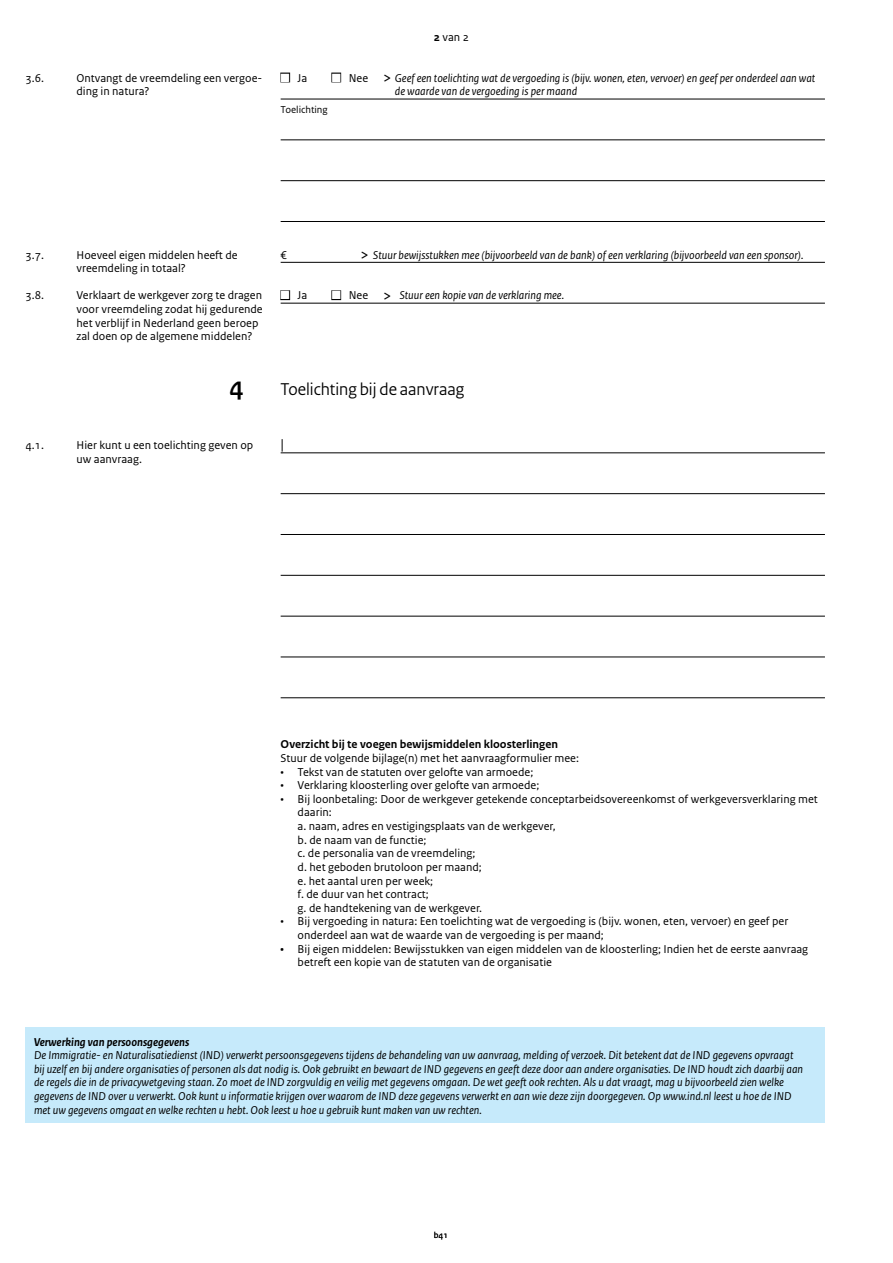
<style>
.page{position:relative;width:893px;height:1263px;background:#fff}
.page>*{position:absolute;margin:0;border:0;box-sizing:border-box;transform-origin:0 0}
._05_RO_Rubriek{font:700 27px "Rijksoverheid Sans Heading";color:#000}
._05_RO_Rubriek-2{font:18px "Rijksoverheid Sans Heading";color:#000}
._10_RO_Antwoord___li{font:15px "Rijksoverheid Sans Text";color:#000}
._12_RO_Antwoord-plat{font:12px/13.6px "Rijksoverheid Sans Text";color:#000}
._12_RO_Antwoord-plat-2{font:italic 12px/13.6px "Rijksoverheid Sans Text";color:#000}
._06_RO_Vraag{font:12px/13.6px "Rijksoverheid Sans Text";color:#000}
._10_RO_Antwoord___li-2{font:italic 12px/13.6px "Rijksoverheid Sans Text";color:#000}
._12_RO_Antwoord-plat-3{font:700 12px "Rijksoverheid Sans Text";color:#000}
._10_RO_Antwoord___li-3{font:12px "Rijksoverheid Sans Text";color:#000}
._10_RO_Antwoord___li-4{font:10.5px "Rijksoverheid Sans Text";color:#000}
._99_RO_Doc-nummer{font:9px "Rijksoverheid Sans Text";color:#000}
.s1{font-weight:700}
.s2{color:#fff}
.s3{font-style:normal}
.s4{font-style:normal;font-size:16.5px}
</style>
<div class="page">
<div style="left:26px;top:1027px;width:799px;height:96px;background:#c6eafb"></div>
<hr style="left:281px;top:452px;width:544px;height:1px;background:#000">
<hr style="left:281px;top:493px;width:544px;height:1px;background:#000">
<hr style="left:281px;top:534px;width:544px;height:1px;background:#000">
<hr style="left:281px;top:575px;width:544px;height:1px;background:#000">
<hr style="left:281px;top:616px;width:544px;height:1px;background:#000">
<hr style="left:281px;top:657px;width:544px;height:1px;background:#000">
<hr style="left:281px;top:697px;width:544px;height:1px;background:#000">
<hr style="left:281px;top:99px;width:544px;height:1px;background:#000">
<hr style="left:281px;top:139px;width:544px;height:1px;background:#000">
<hr style="left:281px;top:180px;width:544px;height:1px;background:#000">
<hr style="left:281px;top:221px;width:544px;height:1px;background:#000">
<hr style="left:281px;top:262px;width:544px;height:1px;background:#000">
<hr style="left:281px;top:303px;width:544px;height:1px;background:#000">
<div style="left:280px;top:73px;width:10px;height:9px;border:2px solid #000"></div>
<div style="left:331px;top:73px;width:10px;height:9px;border:2px solid #000"></div>
<div style="left:280px;top:290px;width:10px;height:10px;border:2px solid #000"></div>
<div style="left:331px;top:290px;width:10px;height:10px;border:2px solid #000"></div>
<p class="_06_RO_Vraag" style="left:26px;top:71px;width:20px">3.6.</p>
<p class="_06_RO_Vraag" style="left:77px;top:71px;width:187px">Ontvangt de vreemdeling een vergoe&shy;ding in natura?</p>
<p class="_12_RO_Antwoord-plat" style="left:434px;top:30px;width:37px"><span class="s1">2</span> van 2</p>
<p class="_10_RO_Antwoord___li-3" style="left:281px;top:71px;width:28px"><span class="s2">■</span> Ja</p>
<p class="_10_RO_Antwoord___li-2" style="left:395px;top:71px;width:422px;text-indent:-63px"><span class="s2">■</span> <span class="s3">Nee</span> <span class="s4">&gt;</span> Geef een toelichting wat de vergoeding is (bijv. wonen, eten, vervoer) en geef per onderdeel aan wat de waarde van de vergoeding is per maand</p>
<p class="_10_RO_Antwoord___li-4" style="left:281px;top:104px;width:49px">Toelichting</p>
<p class="_06_RO_Vraag" style="left:26px;top:248px;width:20px">3.7.</p>
<p class="_06_RO_Vraag" style="left:77px;top:248px;width:163px">Hoeveel eigen middelen heeft de vreemdeling in totaal?</p>
<p class="_06_RO_Vraag" style="left:26px;top:289px;width:20px">3.8.</p>
<p class="_06_RO_Vraag" style="left:77px;top:289px;width:188px">Verklaart de werkgever zorg te dragen voor vreemdeling zodat hij gedurende het verblijf in Nederland geen beroep zal doen op de algemene middelen?</p>
<p class="_10_RO_Antwoord___li-3" style="left:281px;top:248px;width:8px">€</p>
<p class="_10_RO_Antwoord___li-2" style="left:360px;top:248px;width:445px"><span class="s4">&gt;</span> Stuur bewijsstukken mee (bijvoorbeeld van de bank) of een verklaring (bijvoorbeeld van een sponsor).</p>
<p class="_10_RO_Antwoord___li-3" style="left:281px;top:289px;width:28px"><span class="s2">■</span> Ja</p>
<p class="_10_RO_Antwoord___li-2" style="left:332px;top:289px;width:234px"><span class="s2">■</span> <span class="s3">Nee</span> <span class="s4">&gt;</span> Stuur een kopie van de verklaring mee.</p>
<p class="_05_RO_Rubriek" style="left:230px;top:371px;width:15px">4</p>
<p class="_05_RO_Rubriek-2" style="left:281px;top:378px;width:185px">Toelichting bij de aanvraag</p>
<p class="_06_RO_Vraag" style="left:26px;top:438px;width:20px">4.1.</p>
<p class="_06_RO_Vraag" style="left:77px;top:438px;width:178px">Hier kunt u een toelichting geven op uw aanvraag.</p>
<p class="_10_RO_Antwoord___li" style="left:281px;top:436px;width:5px">|</p>
<p class="_12_RO_Antwoord-plat-3" style="left:281px;top:738px;width:279px">Overzicht bij te voegen bewijsmiddelen kloosterlingen</p>
<p class="_12_RO_Antwoord-plat" style="left:281px;top:751px;width:300px">Stuur de volgende bijlage(n) met het aanvraagformulier mee:</p>
<p class="_12_RO_Antwoord-plat" style="left:281px;top:765px;width:254px">• Tekst van de statuten over gelofte van armoede;</p>
<p class="_12_RO_Antwoord-plat" style="left:281px;top:779px;width:260px">• Verklaring kloosterling over gelofte van armoede;</p>
<p class="_12_RO_Antwoord-plat" style="left:298px;top:792px;width:522px;text-indent:-17px">• Bij loonbetaling: Door de werkgever getekende conceptarbeidsovereenkomst of werkgeversverklaring met daarin:</p>
<p class="_12_RO_Antwoord-plat" style="left:298px;top:819px;width:259px">a. naam, adres en vestigingsplaats van de werkgever,</p>
<p class="_12_RO_Antwoord-plat" style="left:298px;top:833px;width:130px">b. de naam van de functie;</p>
<p class="_12_RO_Antwoord-plat" style="left:298px;top:847px;width:179px">c. de personalia van de vreemdeling;</p>
<p class="_12_RO_Antwoord-plat" style="left:298px;top:860px;width:186px">d. het geboden brutoloon per maand;</p>
<p class="_12_RO_Antwoord-plat" style="left:298px;top:874px;width:137px">e. het aantal uren per week;</p>
<p class="_12_RO_Antwoord-plat" style="left:298px;top:887px;width:133px">f. de duur van het contract;</p>
<p class="_12_RO_Antwoord-plat" style="left:298px;top:901px;width:186px">g. de handtekening van de werkgever.</p>
<p class="_12_RO_Antwoord-plat" style="left:298px;top:915px;width:492px;text-indent:-17px">• Bij vergoeding in natura: Een toelichting wat de vergoeding is (bijv. wonen, eten, vervoer) en geef per onderdeel aan wat de waarde van de vergoeding is per maand;</p>
<p class="_12_RO_Antwoord-plat" style="left:298px;top:942px;width:512px;text-indent:-17px"><span class="s1">•</span> Bij eigen middelen: Bewijsstukken van eigen middelen van de kloosterling; Indien het de eerste aanvraag betreft een kopie van de statuten van de organisatie</p>
<p class="_12_RO_Antwoord-plat-2" style="left:34px;top:1035px;width:771px"><span class="s1">Verwerking van persoonsgegevens<br></span>De Immigratie- en Naturalisatiedienst (IND) verwerkt persoonsgegevens tijdens de behandeling van uw aanvraag, melding of verzoek. Dit betekent dat de IND gegevens opvraagt bij uzelf en bij andere organisaties of personen als dat nodig is. Ook gebruikt en bewaart de IND gegevens en geeft deze door aan andere organisaties. De IND houdt zich daarbij aan de regels die in de privacywetgeving staan. Zo moet de IND zorgvuldig en veilig met gegevens omgaan. De wet geeft ook rechten. Als u dat vraagt, mag u bijvoorbeeld zien welke gegevens de IND over u verwerkt. Ook kunt u informatie krijgen over waarom de IND deze gegevens verwerkt en aan wie deze zijn doorgegeven. Op www.ind.nl leest u hoe de IND met uw gegevens omgaat en welke rechten u hebt. Ook leest u hoe u gebruik kunt maken van uw rechten.</p>
<p class="_99_RO_Doc-nummer" style="left:434px;top:1230px;width:16px">b41</p>
</div>
